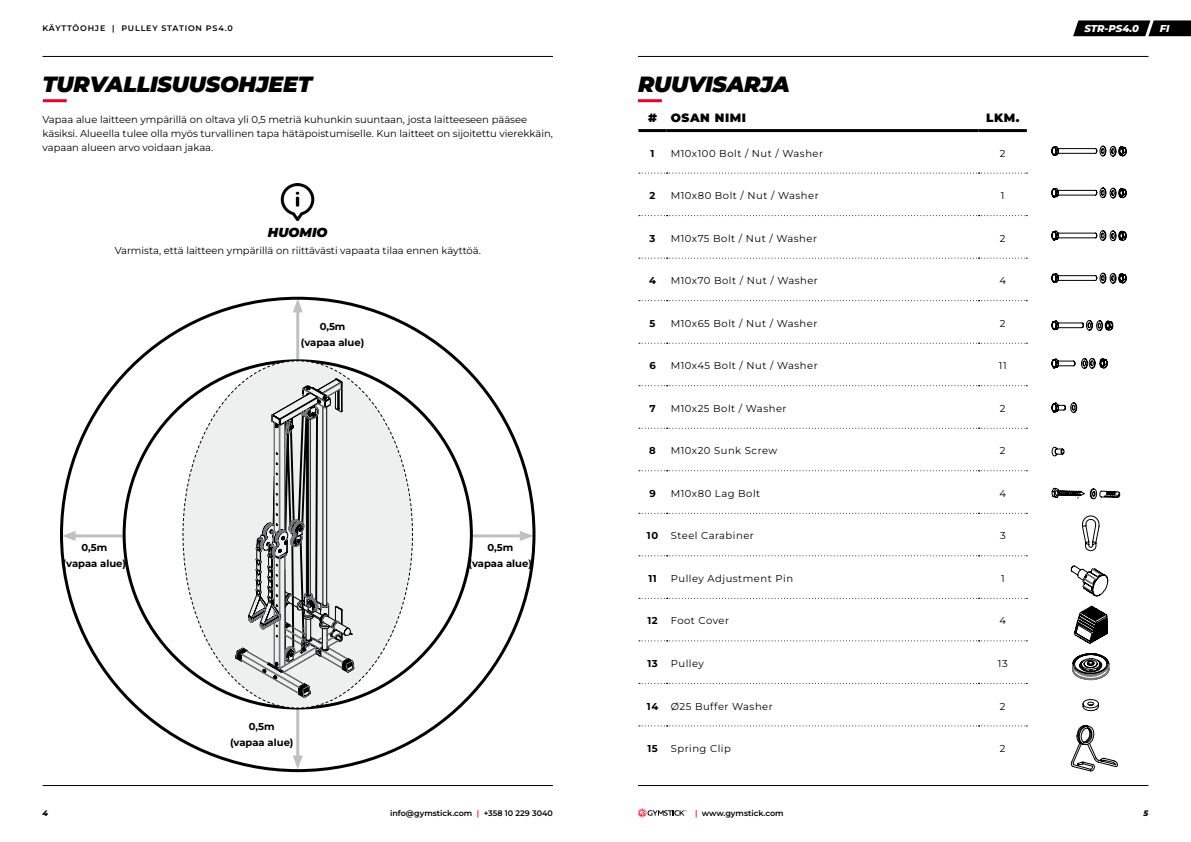
<style>
.page{position:relative;width:1191px;height:842px;background:#fff}
.page>*{position:absolute;margin:0;border:0;box-sizing:border-box;transform-origin:0 0}
.t1{font:italic 900 22px "Montserrat";letter-spacing:-.01em;color:#000}
.t2{font:italic 900 13px "Montserrat";color:#000}
.t3{font:900 12px "Montserrat";letter-spacing:.05em;color:#000}
.t4{font:10px/14px "Montserrat";color:#000}
.t5{font:10px "Montserrat";letter-spacing:.05em;color:#000}
.t6{font:700 10px/16px "Montserrat";color:#000;text-align:center}
.t7{font:italic 800 10px "Montserrat";color:#fff}
.t8{font:10px "Montserrat";letter-spacing:.035em;color:#000}
.t9{font:600 8px "Montserrat";color:#000}
.t10{font:600 8px "Montserrat";letter-spacing:.1em;color:#000}
.t11{font:italic 800 8px "Montserrat";color:#000}
.s1{color:#d2232a}
</style>
<div class="page">
<hr style="left:638px;top:99px;width:24px;height:3px;background:#e8002a">
<svg style="left:639px;top:173px;width:388px;height:1px"></svg>
<svg style="left:639px;top:215px;width:388px;height:1px"></svg>
<svg style="left:639px;top:258px;width:388px;height:1px"></svg>
<svg style="left:639px;top:300px;width:388px;height:1px"></svg>
<svg style="left:639px;top:343px;width:388px;height:1px"></svg>
<svg style="left:639px;top:385px;width:388px;height:1px"></svg>
<svg style="left:639px;top:428px;width:388px;height:1px"></svg>
<svg style="left:639px;top:470px;width:388px;height:1px"></svg>
<svg style="left:639px;top:513px;width:388px;height:1px"></svg>
<svg style="left:639px;top:555px;width:388px;height:1px"></svg>
<svg style="left:639px;top:598px;width:388px;height:1px"></svg>
<svg style="left:639px;top:640px;width:388px;height:1px"></svg>
<svg style="left:639px;top:683px;width:388px;height:1px"></svg>
<svg style="left:639px;top:725px;width:388px;height:1px"></svg>
<hr style="left:638px;top:129px;width:29px;height:3px;background:#000">
<hr style="left:667px;top:129px;width:311px;height:3px;background:#000">
<hr style="left:978px;top:129px;width:49px;height:3px;background:#000">
<svg style="left:1051px;top:146px;width:75px;height:11px"></svg>
<svg style="left:1051px;top:188px;width:75px;height:10px"></svg>
<svg style="left:1051px;top:230px;width:75px;height:11px"></svg>
<svg style="left:1051px;top:273px;width:75px;height:11px"></svg>
<svg style="left:1051px;top:320px;width:62px;height:11px"></svg>
<svg style="left:1051px;top:358px;width:56px;height:11px"></svg>
<svg style="left:1051px;top:402px;width:26px;height:11px"></svg>
<svg style="left:1051px;top:447px;width:13px;height:9px"></svg>
<svg style="left:1051px;top:488px;width:69px;height:11px"></svg>
<svg style="left:1082px;top:515px;width:17px;height:36px"></svg>
<svg style="left:1070px;top:565px;width:38px;height:31px"></svg>
<svg style="left:1073px;top:606px;width:35px;height:38px"></svg>
<svg style="left:1072px;top:653px;width:37px;height:27px"></svg>
<svg style="left:1082px;top:699px;width:17px;height:12px"></svg>
<svg style="left:1070px;top:725px;width:48px;height:46px"></svg>
<svg style="left:182px;top:360px;width:231px;height:349px"></svg>
<hr style="left:296px;top:307px;width:3px;height:52px;background:#000">
<svg style="left:293px;top:298px;width:10px;height:14px"></svg>
<hr style="left:296px;top:708px;width:3px;height:53px;background:#000">
<svg style="left:293px;top:755px;width:10px;height:14px"></svg>
<hr style="left:473px;top:534px;width:52px;height:3px;background:#000">
<svg style="left:520px;top:531px;width:14px;height:10px"></svg>
<hr style="left:70px;top:534px;width:53px;height:3px;background:#000">
<svg style="left:62px;top:531px;width:14px;height:10px"></svg>
<hr style="left:43px;top:99px;width:24px;height:3px;background:#e8002a">
<img style="left:280px;top:183px;width:35px;height:38px">
<hr style="left:43px;top:56px;width:510px;height:1px;background:#000">
<hr style="left:43px;top:785px;width:510px;height:1px;background:#000">
<hr style="left:638px;top:56px;width:510px;height:1px;background:#000">
<hr style="left:638px;top:785px;width:510px;height:1px;background:#000">
<svg style="left:638px;top:808px;width:48px;height:10px"></svg>
<svg style="left:1073px;top:20px;width:118px;height:16px"></svg>
<p class="t10" style="left:43px;top:23px;width:192px">KÄYTTÖOHJE | PULLEY STATION PS4.0</p>
<p class="t7" style="left:1084px;top:22px;width:56px">STR-PS4.0</p>
<p class="t7" style="left:1159px;top:22px;width:11px">FI</p>
<h1 class="t1" style="left:43px;top:70px;width:271px">TURVALLISUUSOHJEET</h1>
<p class="t4" style="left:43px;top:112px;width:512px">Vapaa alue laitteen ympärillä on oltava yli 0,5 metriä kuhunkin suuntaan, josta laitteeseen pääsee käsiksi. Alueella tulee olla myös turvallinen tapa hätäpoistumiselle. Kun laitteet on sijoitettu vierekkäin, vapaan alueen arvo voidaan jakaa.</p>
<h2 class="t2" style="left:268px;top:223px;width:61px">HUOMIO</h2>
<p class="t4" style="left:115px;top:243px;width:368px">Varmista, että laitteen ympärillä on riittävästi vapaata tilaa ennen käyttöä.</p>
<p class="t6" style="left:63px;top:539px;width:65px">0,5m<br>(vapaa alue)</p>
<p class="t6" style="left:301px;top:318px;width:65px">0,5m<br>(vapaa alue)</p>
<p class="t6" style="left:230px;top:718px;width:65px">0,5m<br>(vapaa alue)</p>
<p class="t6" style="left:468px;top:539px;width:65px">0,5m<br>(vapaa alue)</p>
<h1 class="t1" style="left:638px;top:70px;width:153px">RUUVISARJA</h1>
<p class="t3" style="left:648px;top:110px;width:99px"># OSAN NIMI</p>
<p class="t3" style="left:986px;top:110px;width:35px">LKM.</p>
<p class="t6" style="left:650px;top:145px;width:5px">1</p>
<p class="t5" style="left:671px;top:146px;width:154px">M10x100 Bolt / Nut / Washer</p>
<p class="t4" style="left:1000px;top:146px;width:7px">2</p>
<p class="t6" style="left:649px;top:187px;width:7px">2</p>
<p class="t5" style="left:671px;top:189px;width:149px">M10x80 Bolt / Nut / Washer</p>
<p class="t4" style="left:1001px;top:188px;width:5px">1</p>
<p class="t6" style="left:649px;top:230px;width:7px">3</p>
<p class="t5" style="left:671px;top:231px;width:148px">M10x75 Bolt / Nut / Washer</p>
<p class="t4" style="left:1000px;top:231px;width:7px">2</p>
<p class="t6" style="left:649px;top:272px;width:8px">4</p>
<p class="t5" style="left:671px;top:274px;width:149px">M10x70 Bolt / Nut / Washer</p>
<p class="t4" style="left:999px;top:273px;width:8px">4</p>
<p class="t6" style="left:649px;top:315px;width:7px">5</p>
<p class="t5" style="left:671px;top:317px;width:148px">M10x65 Bolt / Nut / Washer</p>
<p class="t4" style="left:1000px;top:316px;width:7px">2</p>
<p class="t6" style="left:649px;top:357px;width:8px">6</p>
<p class="t5" style="left:671px;top:359px;width:148px">M10x45 Bolt / Nut / Washer</p>
<p class="t4" style="left:999px;top:358px;width:9px">11</p>
<p class="t6" style="left:649px;top:400px;width:8px">7</p>
<p class="t5" style="left:671px;top:402px;width:117px">M10x25 Bolt / Washer</p>
<p class="t4" style="left:1000px;top:401px;width:7px">2</p>
<p class="t6" style="left:649px;top:442px;width:8px">8</p>
<p class="t5" style="left:671px;top:444px;width:108px">M10x20 Sunk Screw</p>
<p class="t4" style="left:1000px;top:443px;width:7px">2</p>
<p class="t6" style="left:649px;top:485px;width:8px">9</p>
<p class="t5" style="left:671px;top:487px;width:91px">M10x80 Lag Bolt</p>
<p class="t4" style="left:999px;top:486px;width:8px">4</p>
<p class="t6" style="left:647px;top:528px;width:13px">10</p>
<p class="t5" style="left:671px;top:529px;width:85px">Steel Carabiner</p>
<p class="t4" style="left:1000px;top:529px;width:7px">3</p>
<p class="t6" style="left:648px;top:570px;width:10px">11</p>
<p class="t5" style="left:671px;top:572px;width:124px">Pulley Adjustment Pin</p>
<p class="t4" style="left:1001px;top:571px;width:5px">1</p>
<p class="t6" style="left:647px;top:613px;width:12px">12</p>
<p class="t8" style="left:671px;top:614px;width:60px">Foot Cover</p>
<p class="t4" style="left:999px;top:614px;width:8px">4</p>
<p class="t6" style="left:647px;top:655px;width:12px">13</p>
<p class="t4" style="left:671px;top:656px;width:35px">Pulley</p>
<p class="t4" style="left:998px;top:656px;width:11px">13</p>
<p class="t6" style="left:647px;top:698px;width:13px">14</p>
<p class="t5" style="left:671px;top:699px;width:104px">Ø25 Buffer Washer</p>
<p class="t4" style="left:1000px;top:699px;width:7px">2</p>
<p class="t6" style="left:647px;top:740px;width:12px">15</p>
<p class="t5" style="left:671px;top:742px;width:62px">Spring Clip</p>
<p class="t4" style="left:1000px;top:741px;width:7px">2</p>
<p class="t11" style="left:43px;top:807px;width:7px">4</p>
<p class="t9" style="left:390px;top:807px;width:164px">info@gymstick.com <span class="s1">|</span> +358 10 229 3040</p>
<p class="t9" style="left:695px;top:807px;width:90px"><span class="s1">|</span> www.gymstick.com</p>
<p class="t11" style="left:1143px;top:807px;width:6px">5</p>
</div>
